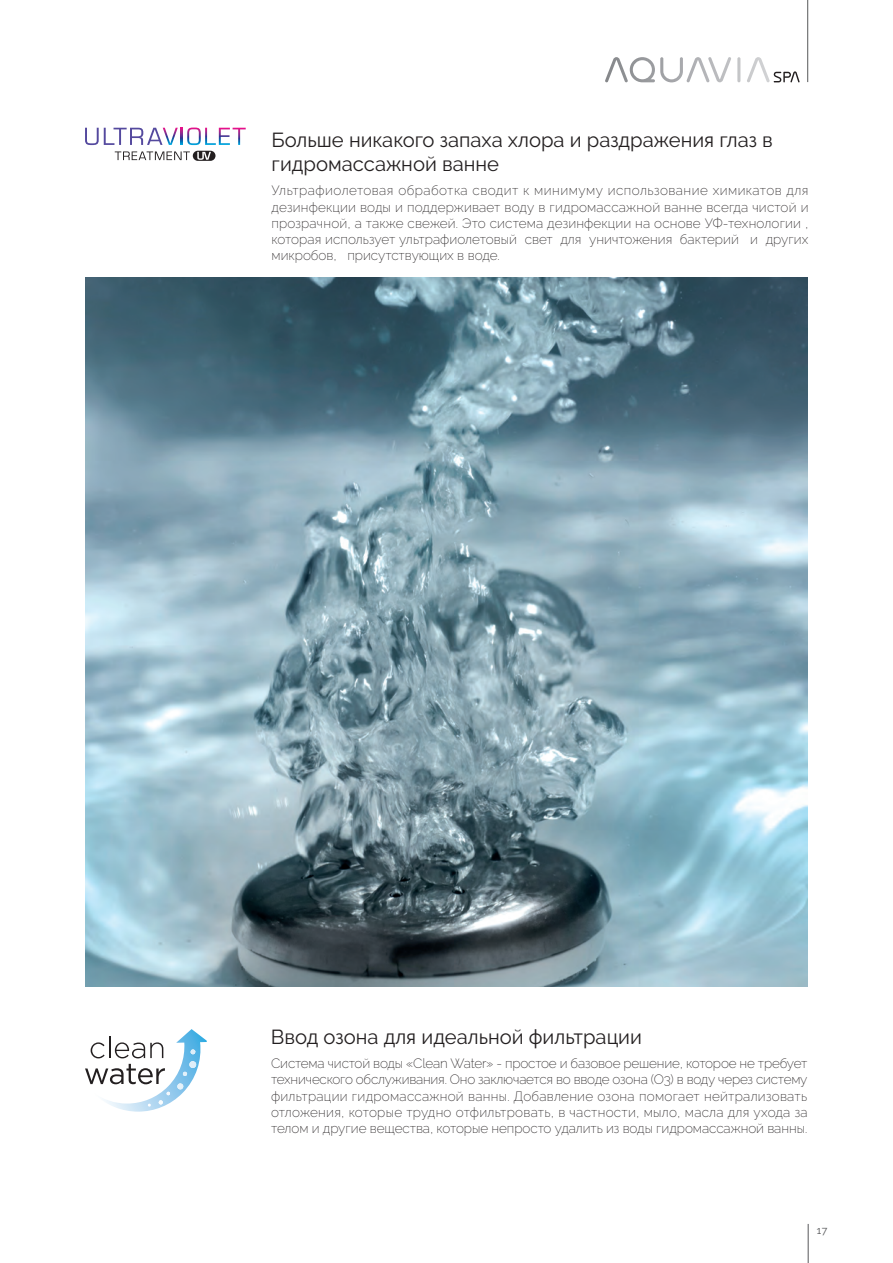
<style>
.page{position:relative;width:893px;height:1263px;background:#fff}
.page>*{position:absolute;margin:0;border:0;box-sizing:border-box;transform-origin:0 0}
.t1{font:20.25px/24px "Raleway";color:#231f20}
.t2{font:200 13.5px/16.2px "Raleway";letter-spacing:-.005em;color:#231f20;text-align:justify}
.t3{font:10.5px "Raleway";color:#57585a}
</style>
<div class="page">
<hr style="left:807px;top:0;width:1px;height:82px;background:#57585a">
<svg style="left:605px;top:57px;width:126px;height:25px"></svg>
<svg style="left:737px;top:57px;width:3px;height:25px"></svg>
<svg style="left:747px;top:57px;width:53px;height:26px"></svg>
<svg style="left:85px;top:128px;width:161px;height:17px"></svg>
<svg style="left:115px;top:151px;width:75px;height:9px"></svg>
<div style="left:193px;top:151px;width:22px;height:10px;background:#231f20;border-radius:5px"></div>
<svg style="left:197px;top:152px;width:14px;height:8px"></svg>
<svg style="left:85px;top:1029px;width:122px;height:82px"></svg>
<img style="left:85px;top:278px;width:722px;height:708px">
<hr style="left:808px;top:1224px;width:1px;height:39px;background:#57585a">
<h1 class="t1" style="left:272px;top:127px;width:503px">Больше никакого запаха хлора и раздражения глаз в гидромассажной ванне</h1>
<p class="t2" style="left:272px;top:182px;width:538px">Ультрафиолетовая обработка сводит к минимуму использование химикатов для дезинфекции воды и поддерживает воду в гидромассажной ванне всегда чистой и прозрачной, а также свежей. Это система дезинфекции на основе УФ-технологии , которая использует ультрафиолетовый свет для уничтожения бактерий и других микробов, присутствующих в воде.</p>
<h1 class="t1" style="left:271px;top:1024px;width:372px">Ввод озона для идеальной фильтрации</h1>
<p class="t2" style="left:271px;top:1055px;width:538px">Система чистой воды «Clean Water» - простое и базовое решение, которое не требует технического обслуживания. Оно заключается во вводе озона (O3) в воду через систему фильтрации гидромассажной ванны. Добавление озона помогает нейтрализовать отложения, которые трудно отфильтровать, в частности, мыло, масла для ухода за телом и другие вещества, которые непросто удалить из воды гидромассажной ванны.</p>
<p class="t3" style="left:817px;top:1224px;width:12px">17</p>
</div>
